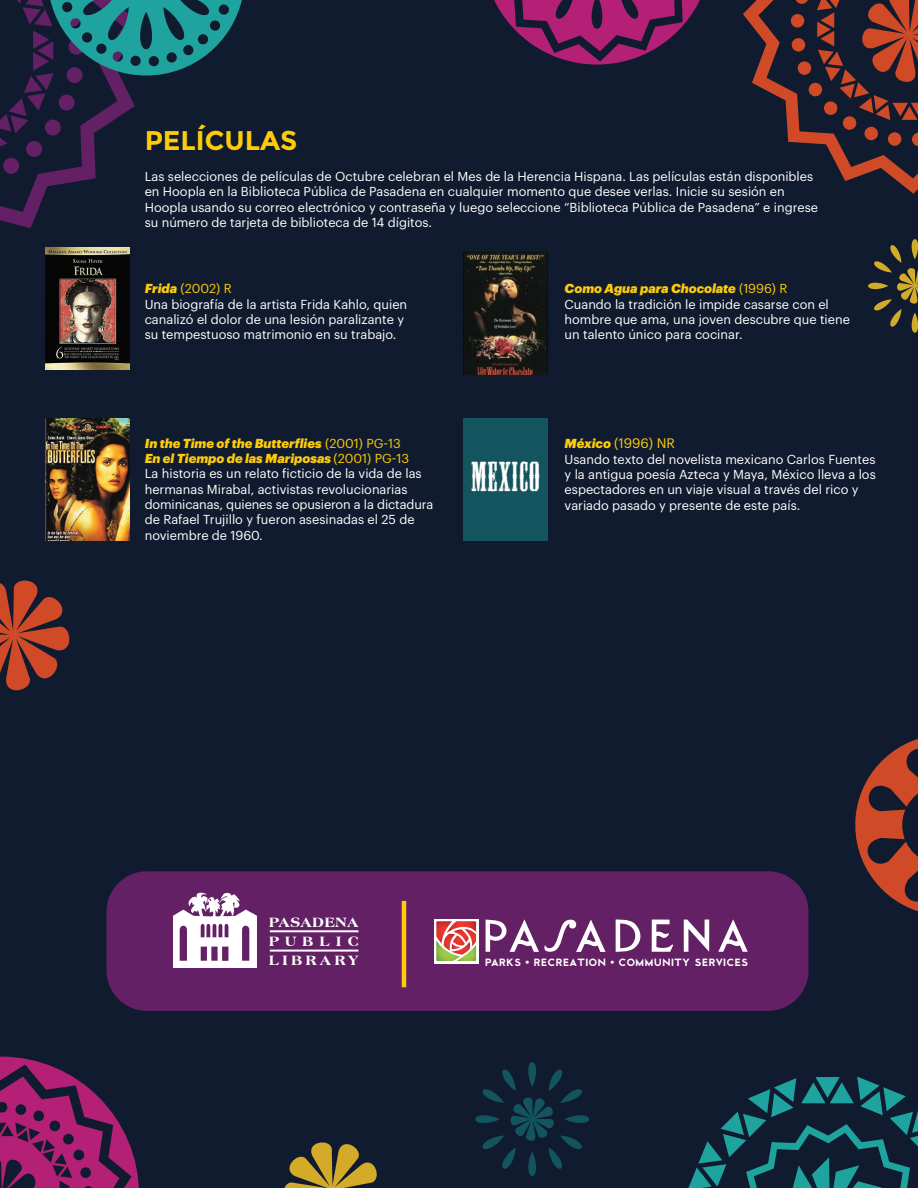
<style>
.page{position:relative;width:918px;height:1188px;background:#101b30}
.page>*{position:absolute;margin:0;border:0;box-sizing:border-box;transform-origin:0 0}
.t1{font:39px "Mesquite Std";letter-spacing:.03em;color:#fff}
.t2{font:700 27px "Montserrat";color:#fdcc09}
.t3{font:800 14.55px/18.9px "Americana BT";letter-spacing:.225em;color:#fff;text-align:justify}
.t4{font:13.5px "Graphik";letter-spacing:-.005em;color:#fdcc09}
.t5{font:12.75px/15.3px "Graphik";color:#fff}
.t6{font:10.8px "Cityof";color:#fff}
.s1{font-weight:900;font-style:italic;color:#fdcc09}
.s2{color:#fdcc09}
.s3{font-weight:900;font-style:italic;font-size:12.75px}
.s4{font-family:"Arial";font-weight:700}
</style>
<div class="page">
<svg style="left:475px;top:1062px;width:114px;height:114px"></svg>
<svg style="left:868px;top:239px;width:50px;height:94px"></svg>
<svg style="left:743px;top:0;width:175px;height:194px"></svg>
<svg style="left:0;top:580px;width:70px;height:111px"></svg>
<svg style="left:0;top:1057px;width:139px;height:131px"></svg>
<svg style="left:688px;top:1077px;width:230px;height:111px"></svg>
<svg style="left:0;top:0;width:242px;height:228px"></svg>
<svg style="left:855px;top:739px;width:63px;height:172px"></svg>
<svg style="left:284px;top:1142px;width:93px;height:46px"></svg>
<svg style="left:494px;top:0;width:206px;height:65px"></svg>
<div style="left:106px;top:871px;width:702px;height:140px;background:#632064;border-radius:40px"></div>
<img style="left:45px;top:247px;width:85px;height:122px">
<img style="left:45px;top:419px;width:85px;height:122px">
<img style="left:464px;top:253px;width:84px;height:122px">
<div style="left:464px;top:418px;width:84px;height:123px;background:#13545e"></div>
<img style="left:174px;top:893px;width:82px;height:74px">
<hr style="left:270px;top:930px;width:88px;height:2px;background:#fff">
<hr style="left:270px;top:950px;width:88px;height:2px;background:#fff">
<div style="left:434px;top:919px;width:44px;height:44px;background:linear-gradient(to right,#f9fcf7,#f8f9f3)"></div>
<svg style="left:436px;top:921px;width:40px;height:40px"></svg>
<svg style="left:486px;top:919px;width:120px;height:33px"></svg>
<svg style="left:616px;top:919px;width:25px;height:33px"></svg>
<svg style="left:652px;top:920px;width:21px;height:32px"></svg>
<svg style="left:684px;top:920px;width:25px;height:32px"></svg>
<svg style="left:718px;top:919px;width:30px;height:33px"></svg>
<hr style="left:402px;top:901px;width:4px;height:86px;background:#fdcc09">
<h2 class="t2" style="left:145px;top:125px;width:154px">PELÍCULAS</h2>
<p class="t5" style="left:145px;top:168px;width:675px">Las selecciones de películas de Octubre celebran el Mes de la Herencia Hispana. Las películas están disponibles en Hoopla en la Biblioteca Pública de Pasadena en cualquier momento que desee verlas. Inicie su sesión en Hoopla usando su correo electrónico y contraseña y luego seleccione “Biblioteca Pública de Pasadena” e ingrese su número de tarjeta de biblioteca de 14 dígitos.</p>
<p class="t5" style="left:145px;top:280px;width:264px"><span class="s1">Frida</span> <span class="s2">(2002) R<br></span>Una biografía de la artista Frida Kahlo, quien canalizó el dolor de una lesión paralizante y su tempestuoso matrimonio en su trabajo.</p>
<p class="t5" style="left:145px;top:435px;width:290px"><span class="s1">In the Time of the Butterflies</span> <span class="s2">(2001) PG-13<br></span><span class="s1">En el Tiempo de las Mariposas</span> <span class="s2">(2001) PG-13<br></span>La historia es un relato ficticio de la vida de las hermanas Mirabal, activistas revolucionarias dominicanas, quienes se opusieron a la dictadura de Rafael Trujillo y fueron asesinadas el 25 de noviembre de 1960.</p>
<p class="t5" style="left:565px;top:280px;width:287px"><span class="s1">Como Agua para Chocolate</span> <span class="s2">(1996) R<br></span>Cuando la tradición le impide casarse con el hombre que ama, una joven descubre que tiene un talento único para cocinar.</p>
<h1 class="t1" style="left:472px;top:455px;width:70px">MEXICO</h1>
<p class="t4" style="left:565px;top:433px;width:112px"><span class="s3">México</span> (1996) NR</p>
<p class="t5" style="left:565px;top:450px;width:313px">Usando texto del novelista mexicano Carlos Fuentes y la antigua poesía Azteca y Maya, México lleva a los espectadores en un viaje visual a través del rico y variado pasado y presente de este país.</p>
<p class="t3" style="left:269px;top:913px;width:91px">PASADENA PUBLIC LIBRARY</p>
<p class="t6" style="left:485px;top:955px;width:265px">PARKS <span class="s4">•</span> RECREATION <span class="s4">•</span> COMMUNITY SERVICES</p>
</div>
